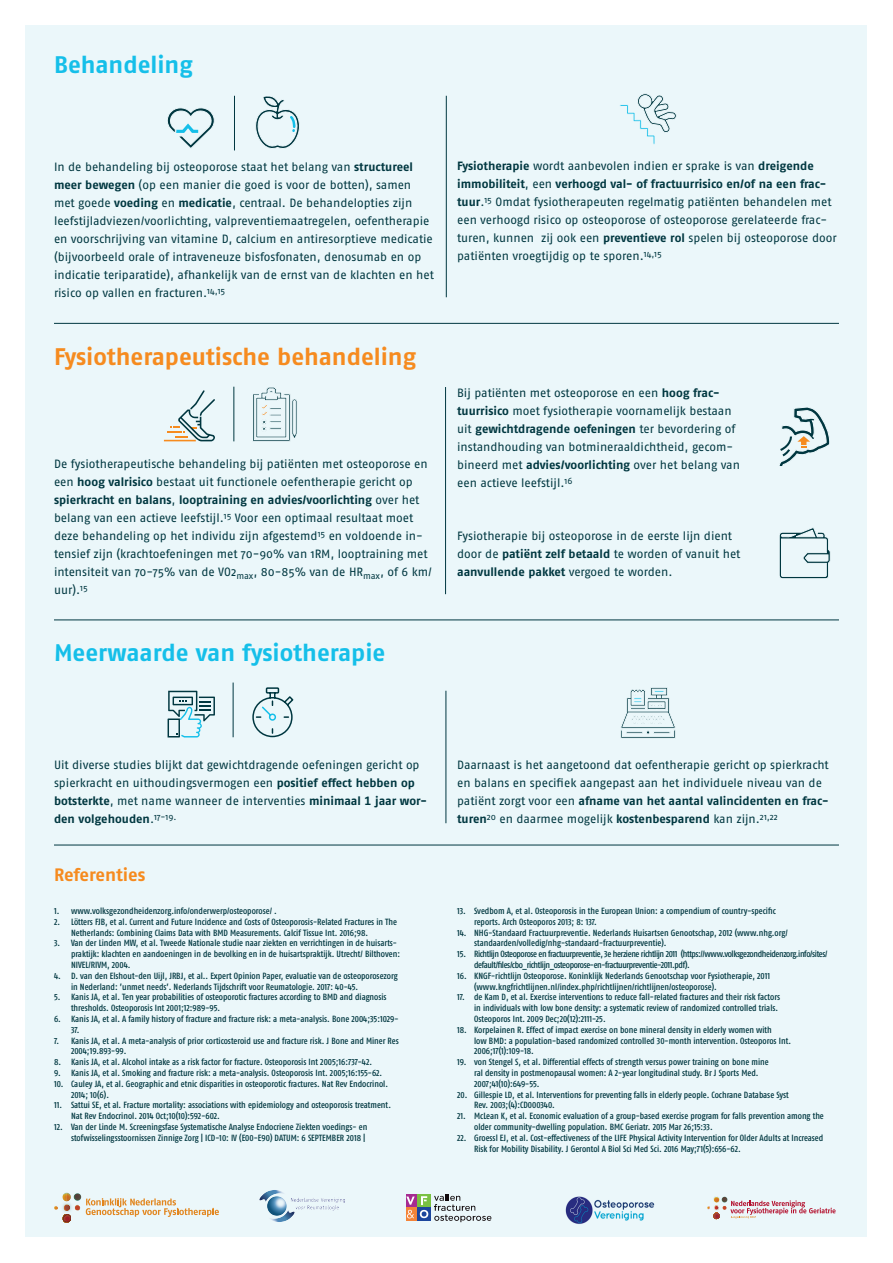
<style>
.page{position:relative;width:893px;height:1263px;background:#fff}
.page>*{position:absolute;margin:0;border:0;box-sizing:border-box;transform-origin:0 0}
.t1{font:700 24px "Fago No";color:#15bfe9}
.t2{font:700 24px "Fago No";color:#f68b1f}
.t3{font:700 18px "Fago No";letter-spacing:-.005em;color:#f68b1f}
.t4{font:12px/18px "Fago No";color:#003740}
.t5{font:9px/10.8px "Fago Co Med Lf";color:#003740}
.t6{font:9px/10.8px "Fago Co Med Lf";letter-spacing:-.04em;color:#003740}
.s1{font-family:"Fago No Bold Tf"}
</style>
<div class="page">
<div style="left:26px;top:26px;width:841px;height:1211px;background:#ebf7fa"></div>
<hr style="left:54px;top:323px;width:785px;height:1px;background:#003740">
<hr style="left:54px;top:620px;width:785px;height:1px;background:#003740">
<hr style="left:446px;top:96px;width:1px;height:201px;background:#003740">
<hr style="left:445px;top:387px;width:1px;height:207px;background:#003740">
<hr style="left:446px;top:691px;width:1px;height:132px;background:#003740">
<hr style="left:54px;top:845px;width:785px;height:1px;background:#003740">
<svg style="left:779px;top:407px;width:51px;height:59px"></svg>
<svg style="left:779px;top:527px;width:51px;height:52px"></svg>
<svg style="left:168px;top:691px;width:47px;height:46px"></svg>
<svg style="left:164px;top:390px;width:51px;height:51px"></svg>
<svg style="left:253px;top:387px;width:44px;height:54px"></svg>
<svg style="left:255px;top:96px;width:45px;height:53px"></svg>
<svg style="left:167px;top:108px;width:48px;height:40px"></svg>
<svg style="left:619px;top:93px;width:57px;height:51px"></svg>
<hr style="left:234px;top:387px;width:1px;height:54px;background:#003740">
<hr style="left:234px;top:96px;width:1px;height:54px;background:#003740">
<svg style="left:252px;top:687px;width:42px;height:51px"></svg>
<hr style="left:233px;top:682px;width:1px;height:55px;background:#003740">
<svg style="left:621px;top:687px;width:54px;height:51px"></svg>
<img style="left:54px;top:1196px;width:32px;height:27px">
<svg style="left:63px;top:1204px;width:17px;height:18px"></svg>
<svg style="left:86px;top:1198px;width:133px;height:19px"></svg>
<img style="left:54px;top:1192px;width:13px;height:17px">
<img style="left:67px;top:1192px;width:14px;height:9px">
<img style="left:259px;top:1190px;width:86px;height:32px">
<svg style="left:707px;top:1196px;width:129px;height:23px"></svg>
<div style="left:406px;top:1194px;width:11px;height:13px;background:#a62b91"></div>
<div style="left:417px;top:1194px;width:14px;height:13px;background:#79c142"></div>
<svg style="left:406px;top:1218px;width:11px;height:3px"></svg>
<div style="left:417px;top:1207px;width:14px;height:14px;background:#1c469d"></div>
<svg style="left:434px;top:1194px;width:57px;height:28px"></svg>
<svg style="left:406px;top:1196px;width:22px;height:22px"></svg>
<img style="left:565px;top:1196px;width:90px;height:28px">
<p class="t1" style="left:54px;top:50px;width:140px">Behandeling</p>
<p class="t4" style="left:54px;top:158px;width:381px">In de behandeling bij osteoporose staat het belang van <span class="s1">structureel meer bewegen</span> (op een manier die goed is voor de botten), samen met goede <span class="s1">voeding</span> en <span class="s1">medicatie</span>, centraal. De behandelopties zijn leefstijladviezen/voorlichting, valpreventiemaatregelen, oefentherapie en voorschrijving van vitamine D, calcium en antiresorptieve medicatie (bijvoorbeeld orale of intraveneuze bisfosfonaten, denosumab en op indicatie teriparatide), afhankelijk van de ernst van de klachten en het risico op vallen en fracturen.<sup>14,15</sup></p>
<p class="t2" style="left:54px;top:342px;width:364px">Fysiotherapeutische behandeling</p>
<p class="t4" style="left:54px;top:455px;width:380px">De fysiotherapeutische behandeling bij patiënten met osteoporose en een <span class="s1">hoog valrisico</span> bestaat uit functionele oefentherapie gericht op <span class="s1">spierkracht en balans</span>, <span class="s1">looptraining en advies/voorlichting</span> over het belang van een actieve leefstijl.<sup>15</sup> Voor een optimaal resultaat moet deze behandeling op het individu zijn afgestemd<sup>15</sup> en voldoende in&shy;tensief zijn (krachtoefeningen met 70-90% van 1RM, looptraining met intensiteit van 70-75% van de VO2<sub>max</sub>, 80-85% van de HR<sub>max</sub>, of 6 km/ uur).<sup>15</sup></p>
<p class="t1" style="left:54px;top:639px;width:333px">Meerwaarde van fysiotherapie</p>
<p class="t4" style="left:457px;top:157px;width:381px"><span class="s1">Fysiotherapie</span> wordt aanbevolen indien er sprake is van <span class="s1">dreigende immobiliteit</span>, een <span class="s1">verhoogd val- of fractuurrisico en/of na een frac&shy;tuur</span>.<sup>15</sup> Omdat fysiotherapeuten regelmatig patiënten behandelen met een verhoogd risico op osteoporose of osteoporose gerelateerde frac&shy;turen, kunnen zij ook een <span class="s1">preventieve rol</span> spelen bij osteoporose door patiënten vroegtijdig op te sporen.<sup>14,15</sup></p>
<p class="t4" style="left:457px;top:383px;width:284px">Bij patiënten met osteoporose en een <span class="s1">hoog frac&shy;tuurrisico</span> moet fysiotherapie voornamelijk bestaan uit <span class="s1">gewichtdragende oefeningen</span> ter bevordering of instandhouding van botmineraaldichtheid, gecom&shy;bineerd met <span class="s1">advies/voorlichting</span> over het belang van een actieve leefstijl.<sup>16</sup></p>
<p class="t4" style="left:457px;top:527px;width:285px">Fysiotherapie bij osteoporose in de eerste lijn dient door de <span class="s1">patiënt zelf betaald</span> te worden of vanuit het <span class="s1">aanvullende pakket</span> vergoed te worden.</p>
<p class="t4" style="left:54px;top:756px;width:374px">Uit diverse studies blijkt dat gewichtdragende oefeningen gericht op spierkracht en uithoudingsvermogen een <span class="s1">positief effect hebben op botsterkte</span>, met name wanneer de interventies <span class="s1">minimaal 1 jaar wor&shy;den volgehouden</span>.<sup>17-19.</sup></p>
<p class="t3" style="left:54px;top:864px;width:93px">Referenties</p>
<p class="t5" style="left:54px;top:905px;width:224px">1. www.volksgezondheidenzorg.info/onderwerp/osteoporose/ .</p>
<p class="t5" style="left:71px;top:916px;width:328px;text-indent:-17px">2. Lötters FJB, et al. Current and Future Incidence and Costs of Osteoporosis-Related Fractures in The<br>Netherlands: Combining Claims Data with BMD Measurements. Calcif Tissue Int. 2016;98.</p>
<p class="t5" style="left:71px;top:938px;width:331px;text-indent:-17px">3. Van der Linden MW, et al. Tweede Nationale studie naar ziekten en verrichtingen in de huisarts&shy;praktijk: klachten en aandoeningen in de bevolking en in de huisartspraktijk. Utrecht/ Bilthoven:<br>NIVEL/RIVM, 2004.</p>
<p class="t5" style="left:71px;top:970px;width:328px;text-indent:-17px">4. D. van den Elshout-den Uijl, JRBJ, et al.. Expert Opinion Paper, evaluatie van de osteoporosezorg in Nederland: ’unmet needs’. Nederlands Tijdschrift voor Reumatologie. 2017: 40-45.</p>
<p class="t5" style="left:71px;top:992px;width:317px;text-indent:-17px">5. Kanis JA, et al. Ten year probabilities of osteoporotic fractures according to BMD and diagnosis thresholds. Osteoporosis Int 2001;12:989-95.</p>
<p class="t5" style="left:71px;top:1013px;width:329px;text-indent:-17px">6. Kanis JA, et al. A family history of fracture and fracture risk: a meta-analysis. Bone 2004;35:1029-<br>37.</p>
<p class="t5" style="left:71px;top:1035px;width:329px;text-indent:-17px">7. Kanis JA, et al. A meta-analysis of prior corticosteroid use and fracture risk. J Bone and Miner Res<br>2004;19.893-99.</p>
<p class="t5" style="left:54px;top:1056px;width:320px">8. Kanis JA, et al. Alcohol intake as a risk factor for fracture. Osteoporosis Int 2005;16:737-42.</p>
<p class="t5" style="left:54px;top:1067px;width:330px">9. Kanis JA, et al. Smoking and fracture risk: a meta-analysis. Osteoporosis Int. 2005;16:155-62.</p>
<p class="t5" style="left:71px;top:1078px;width:318px;text-indent:-17px">10. Cauley JA, et al. Geographic and etnic disparities in osteoporotic fractures. Nat Rev Endocrinol.<br>2014; 10(6).</p>
<p class="t5" style="left:71px;top:1100px;width:322px;text-indent:-17px">11. Sattui SE, et al. Fracture mortality: associations with epidemiology and osteoporosis treatment.<br>Nat Rev Endocrinol. 2014 Oct;10(10):592-602.</p>
<p class="t5" style="left:54px;top:1121px;width:315px;text-align:right">12. Van der Linde M. Screeningsfase Systematische Analyse Endocriene Ziekten voedings- en stofwisselingsstoornissen Zinnige Zorg | ICD-10: IV (E00-E90) DATUM: 6 SEPTEMBER 2018 |</p>
<p class="t4" style="left:457px;top:756px;width:373px">Daarnaast is het aangetoond dat oefentherapie gericht op spierkracht en balans en specifiek aangepast aan het individuele niveau van de patiënt zorgt voor een <span class="s1">afname van het aantal valincidenten en frac&shy;turen</span><sup>20</sup> en daarmee mogelijk <span class="s1">kostenbesparend</span> kan zijn.<sup>21,22</sup></p>
<p class="t5" style="left:474px;top:905px;width:303px;text-indent:-17px">13. Svedbom A, et al. Osteoporosis in the European Union: a compendium of country-specific reports. Arch Osteoporos 2013; 8: 137.</p>
<p class="t5" style="left:474px;top:927px;width:315px;text-indent:-17px">14. NHG-Standaard Fractuurpreventie. Nederlands Huisartsen Genootschap, 2012 (www.nhg.org/ standaarden/volledig/nhg-standaard-fractuurpreventie).</p>
<p class="t6" style="left:474px;top:948px;width:355px;text-indent:-17px">15. Richtlijn Osteoporose en fractuurpreventie, 3e herziene richtlijn 2011 (https://www.volksgezondheidenzorg.info/sites/ default/files/cbo_richtlijn_osteoporose-en-fractuurpreventie-2011.pdf).</p>
<p class="t5" style="left:474px;top:970px;width:297px;text-indent:-17px">16. KNGF-richtlijn Osteoporose. Koninklijk Nederlands Genootschap voor Fysiotherapie, 2011 (www.kngfrichtlijnen.nl/index.php/richtlijnen/richtlijnen/osteoporose).</p>
<p class="t5" style="left:474px;top:992px;width:307px;text-indent:-17px">17. de Kam D, et al. Exercise interventions to reduce fall-related fractures and their risk factors in individuals with low bone density: a systematic review of randomized controlled trials.<br>Osteoporos Int. 2009 Dec;20(12):2111-25.</p>
<p class="t5" style="left:474px;top:1024px;width:318px;text-indent:-17px">18. Korpelainen R. Effect of impact exercise on bone mineral density in elderly women with<br>low BMD: a population-based randomized controlled 30-month intervention. Osteoporos Int.<br>2006;17(1):109-18.</p>
<p class="t5" style="left:474px;top:1056px;width:296px;text-indent:-17px">19. von Stengel S, et al. Differential effects of strength versus power training on bone mine ral density in postmenopausal women: A 2-year longitudinal study. Br J Sports Med.<br>2007;41(10):649-55.</p>
<p class="t5" style="left:474px;top:1089px;width:316px;text-indent:-17px">20. Gillespie LD, et al. Interventions for preventing falls in elderly people. Cochrane Database Syst<br>Rev. 2003;(4):CD000340.</p>
<p class="t5" style="left:474px;top:1110px;width:351px;text-indent:-17px">21. McLean K, et al. Economic evaluation of a group-based exercise program for falls prevention among the older community-dwelling population. BMC Geriatr. 2015 Mar 26;15:33.</p>
<p class="t5" style="left:474px;top:1132px;width:351px;text-indent:-17px">22. Groessl EJ, et al. Cost-effectiveness of the LIFE Physical Activity Intervention for Older Adults at Increased<br>Risk for Mobility Disability. J Gerontol A Biol Sci Med Sci. 2016 May;71(5):656-62.</p>
</div>
